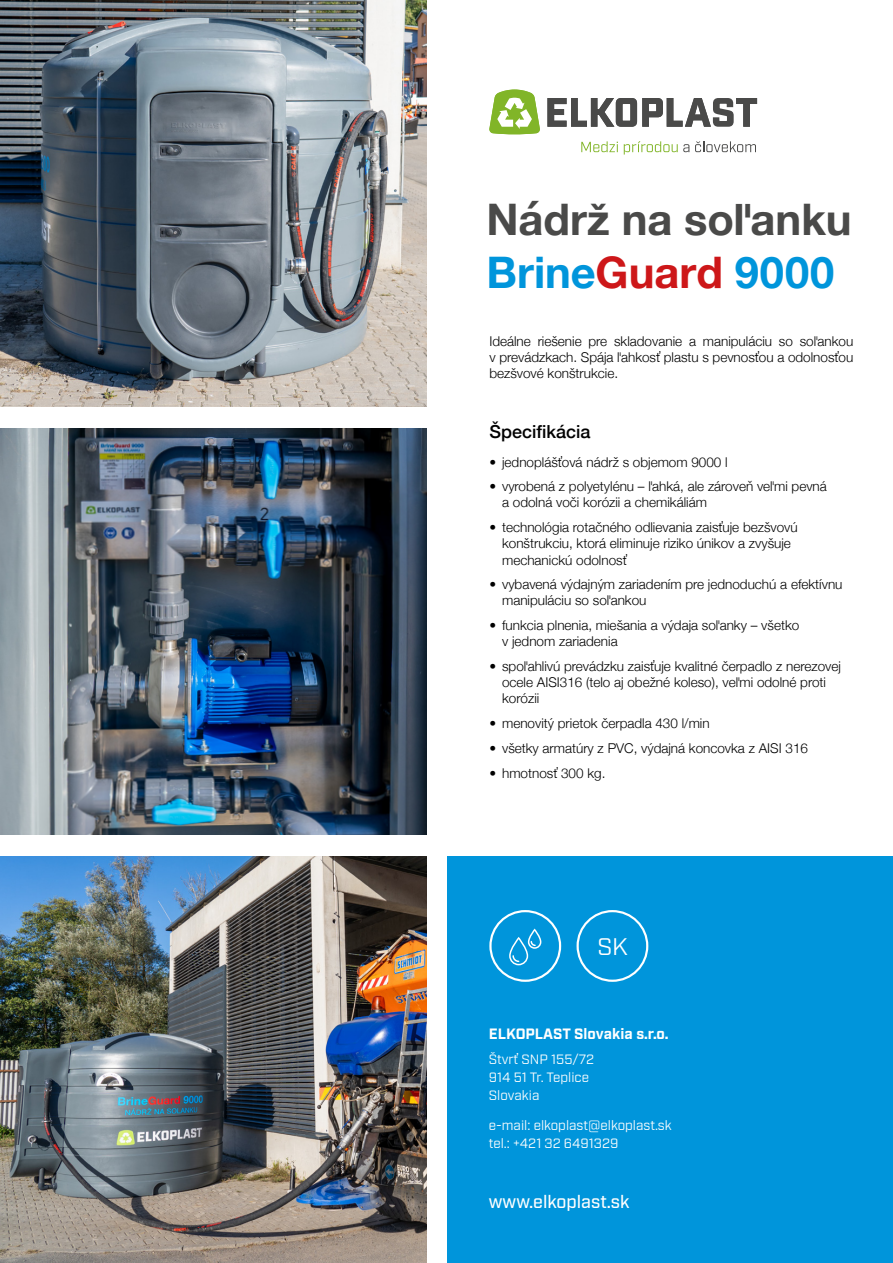
<style>
.page{position:relative;width:893px;height:1263px;background:#fff}
.page>*{position:absolute;margin:0;border:0;box-sizing:border-box;transform-origin:0 0}
.t1{font:700 43.5px/52.5px "Helvetica Neue";color:#4a4a49}
.t2{font:24px "Industry";color:#fff}
.t3{font:500 18px "Industry";color:#fff}
.t4{font:500 18px "Helvetica Neue";color:#000}
.t5{font:700 15px "Industry";color:#fff}
.t6{font:300 13.5px/16.2px "Helvetica Neue";color:#000}
.t7{font:13.5px/18px "Industry";color:#fff}
.s1{color:#0095db}
.s2{color:#cd1719}
</style>
<div class="page">
<div style="left:448px;top:856px;width:445px;height:407px;background:#0095db"></div>
<img style="left:0;top:856px;width:426px;height:407px">
<img style="left:0;top:428px;width:426px;height:407px">
<img style="left:0;top:0;width:426px;height:407px">
<svg style="left:577px;top:910px;width:71px;height:72px"></svg>
<svg style="left:489px;top:910px;width:72px;height:72px"></svg>
<svg style="left:547px;top:98px;width:210px;height:29px"></svg>
<svg style="left:489px;top:90px;width:51px;height:45px"></svg>
<svg style="left:581px;top:141px;width:37px;height:11px"></svg>
<svg style="left:624px;top:141px;width:65px;height:14px"></svg>
<svg style="left:695px;top:141px;width:61px;height:11px"></svg>
<h1 class="t1" style="left:486px;top:195px;width:367px">Nádrž na soľanku<br><span class="s1">Brine</span><span class="s2">Guard</span> <span class="s1">9000</span></h1>
<p class="t6" style="left:489px;top:332px;width:365px;text-align:justify">Ideálne riešenie pre skladovanie a manipuláciu so soľankou v prevádzkach. Spája ľahkosť plastu s pevnosťou a odolnosťou bezšvové konštrukcie.</p>
<h3 class="t4" style="left:489px;top:417px;width:103px">Špecifikácia</h3>
<p class="t6" style="left:489px;top:453px;width:240px">• jednoplášťová nádrž s objemom 9000 l</p>
<p class="t6" style="left:502px;top:477px;width:326px;text-indent:-13px">• vyrobená z polyetylénu – ľahká, ale zároveň veľmi pevná a odolná voči korózii a chemikáliám</p>
<p class="t6" style="left:502px;top:518px;width:297px;text-indent:-13px">• technológia rotačného odlievania zaisťuje bezšvovú konštrukciu, ktorá eliminuje riziko únikov a zvyšuje mechanickú odolnosť</p>
<p class="t6" style="left:502px;top:575px;width:342px;text-indent:-13px">• vybavená výdajným zariadením pre jednoduchú a efektívnu manipuláciu so soľankou</p>
<p class="t6" style="left:502px;top:616px;width:299px;text-indent:-13px">• funkcia plnenia, miešania a výdaja soľanky – všetko v jednom zariadenia</p>
<p class="t6" style="left:502px;top:657px;width:340px;text-indent:-13px">• spoľahlivú prevádzku zaisťuje kvalitné čerpadlo z nerezovej ocele AISI316 (telo aj obežné koleso), veľmi odolné proti korózii</p>
<p class="t6" style="left:489px;top:714px;width:222px">• menovitý prietok čerpadla 430 l/min</p>
<p class="t6" style="left:489px;top:739px;width:320px">• všetky armatúry z PVC, výdajná koncovka z AISI 316</p>
<p class="t6" style="left:489px;top:764px;width:118px">• hmotnosť 300 kg.</p>
<h2 class="t2" style="left:597px;top:932px;width:32px">SK</h2>
<p class="t5" style="left:489px;top:1025px;width:181px">ELKOPLAST Slovakia s.r.o.</p>
<p class="t7" style="left:489px;top:1050px;width:107px">Štvrť SNP 155/72<br>914 51 Tr. Teplice<br>Slovakia</p>
<p class="t7" style="left:489px;top:1117px;width:184px">e-mail: elkoplast@elkoplast.sk tel.: +421 32 6491329</p>
<h3 class="t3" style="left:489px;top:1191px;width:142px">www.elkoplast.sk</h3>
</div>
